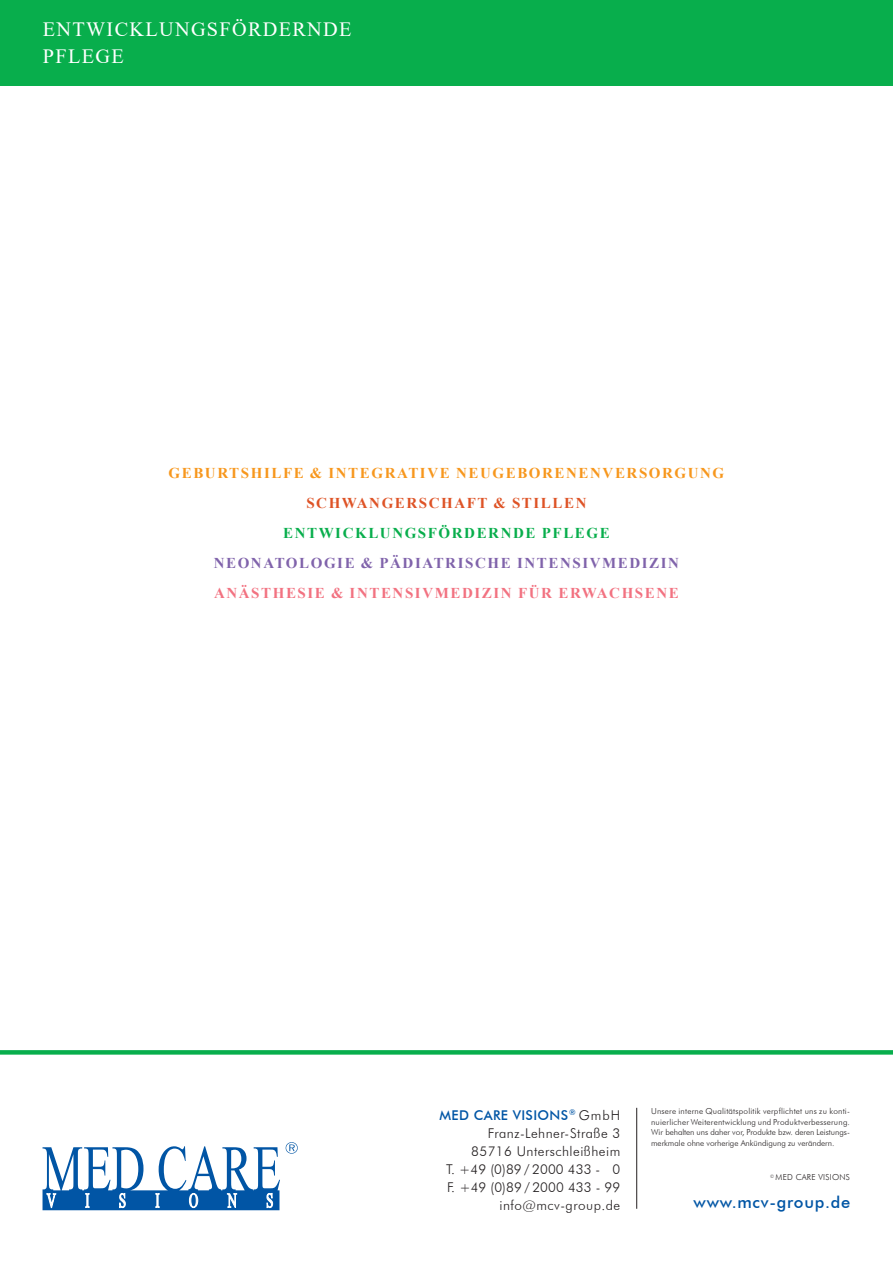
<style>
.page{position:relative;width:893px;height:1263px;background:#fff}
.page>*{position:absolute;margin:0;border:0;box-sizing:border-box;transform-origin:0 0}
.t1{font:20.25px/27px "Times New Roman";letter-spacing:.065em;color:#fff}
.t2{font:500 16.5px "Futura BT";letter-spacing:.045em;color:#0155a5}
.t3{font:700 15px "Times New Roman";letter-spacing:.105em;color:#f7971d}
.t4{font:700 15px "Times New Roman";letter-spacing:.105em;color:#8063ab}
.t5{font:700 15px "Times New Roman";letter-spacing:.105em;color:#f27281}
.t6{font:700 15px "Times New Roman";letter-spacing:.105em;color:#08ae4c}
.t7{font:700 15px "Times New Roman";letter-spacing:.105em;color:#de5326}
.t8{font:300 13.5px/18px "Futura BT";letter-spacing:.035em;color:#231f20;text-align:right}
.t9{font:300 8.25px/10.5px "Futura BT";letter-spacing:-.005em;color:#231f20;text-align:justify}
.t10{font:300 8.25px "Futura BT";letter-spacing:.025em;color:#231f20}
.s1{font-weight:500;color:#0155a5}
</style>
<div class="page">
<svg style="left:43px;top:1142px;width:255px;height:68px"></svg>
<div style="left:0;top:0;width:893px;height:85px;background:#08ae4c"></div>
<svg style="left:0;top:1050px;width:893px;height:4px;background:#0fb051"></svg>
<hr style="left:636px;top:1108px;width:1px;height:101px;background:#231f20">
<h1 class="t1" style="left:43px;top:15px;width:310px">ENTWICKLUNGSFÖRDERNDE<br>PFLEGE</h1>
<h3 class="t3" style="left:169px;top:462px;width:557px">GEBURTSHILFE &amp; INTEGRATIVE NEUGEBORENENVERSORGUNG</h3>
<h3 class="t7" style="left:306px;top:492px;width:282px">SCHWANGERSCHAFT &amp; STILLEN</h3>
<h3 class="t6" style="left:283px;top:522px;width:328px">ENTWICKLUNGSFÖRDERNDE PFLEGE</h3>
<h3 class="t4" style="left:214px;top:552px;width:467px">NEONATOLOGIE &amp; PÄDIATRISCHE INTENSIVMEDIZIN</h3>
<h3 class="t5" style="left:214px;top:582px;width:466px">ANÄSTHESIE &amp; INTENSIVMEDIZIN FÜR ERWACHSENE</h3>
<h3 class="t8" style="left:440px;top:1106px;width:182px"><span class="s1">MED CARE VISIONS</span><sup>®</sup> GmbH<br>Franz-Lehner-Straße 3<br>85716 Unterschleißheim<br>T. +49 (0)89 / 2000 433 - 0<br>F. +49 (0)89 / 2000 433 - 99 info@mcv-group.de</h3>
<p class="t9" style="left:651px;top:1106px;width:200px">Unsere interne Qualitätspolitik verpflichtet uns zu konti&shy;nuierlicher Weiterentwicklung und Produktverbesserung.<br>Wir behalten uns daher vor, Produkte bzw. deren Leistungs&shy;merkmale ohne vorherige Ankündigung zu verändern.</p>
<p class="t10" style="left:770px;top:1172px;width:81px"><sup>©</sup> MED CARE VISIONS</p>
<h2 class="t2" style="left:694px;top:1192px;width:158px">www.mcv-group.de</h2>
</div>
